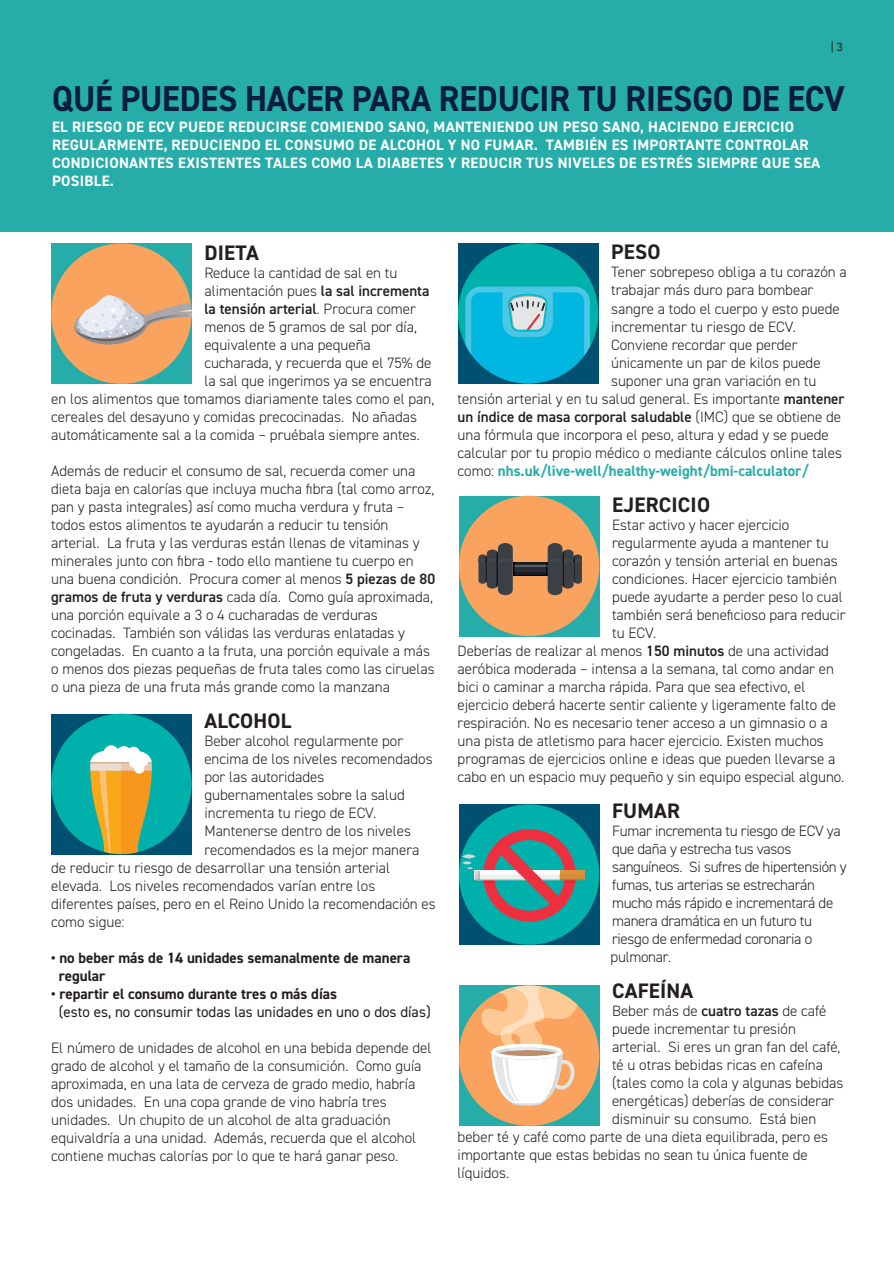
<style>
.page{position:relative;width:894px;height:1264px;background:#fff}
.page>*{position:absolute;margin:0;border:0;box-sizing:border-box;transform-origin:0 0}
.t1{font:700 36px "DIN2014";letter-spacing:-.005em;color:#091d3d;scale:.93 1}
.t2{font:700 21px "DIN2014";letter-spacing:.01em;color:#231f20}
.t3{font:300 15px/18px "DIN2014";color:#231f20}
.t4{font:700 15px/18px "DIN2014";letter-spacing:.02em;color:#fff}
.t5{font:300 15px/18px "DIN2014";letter-spacing:-.02em;color:#231f20}
.t6{font:700 15px/18px "DIN2014";color:#231f20}
.t7{font:600 15px "DIN2014";color:#231f20}
.t8{font:700 15px "DIN2014";color:#26ada9}
.t9{font:15px "DIN2014";color:#231f20}
.t10{font:12px "DIN2014";color:#231f20}
.s1{font-weight:600}
.s2{font-weight:300}
.s3{font-weight:300;color:#231f20}
</style>
<div class="page">
<div style="left:0;top:0;width:893px;height:231px;background:#26ada9"></div>
<svg style="left:51px;top:713px;width:140px;height:140px;background:#429d87"></svg>
<div style="left:129px;top:757px;width:10px;height:10px;background:#fff;border-radius:50%"></div>
<div style="left:138px;top:756px;width:10px;height:10px;background:#fff;border-radius:50%"></div>
<div style="left:134px;top:763px;width:10px;height:10px;background:#fff;border-radius:50%"></div>
<svg style="left:458px;top:804px;width:141px;height:140px;background:#36888e"></svg>
<svg style="left:458px;top:495px;width:141px;height:141px;background:#ad956b"></svg>
<svg style="left:51px;top:243px;width:140px;height:141px;background:#c3aa80"></svg>
<svg style="left:458px;top:985px;width:141px;height:140px;background:#ccbb96"></svg>
<svg style="left:457px;top:243px;width:141px;height:140px;background:#15a3bc"></svg>
<p class="t10" style="left:830px;top:43px;width:14px">|3</p>
<h1 class="t1" style="left:52px;top:86px;width:853px">QUÉ PUEDES HACER PARA REDUCIR TU RIESGO DE ECV</h1>
<p class="t4" style="left:52px;top:120px;width:769px">EL RIESGO DE ECV PUEDE REDUCIRSE COMIENDO SANO, MANTENIENDO UN PESO SANO, HACIENDO EJERCICIO REGULARMENTE, REDUCIENDO EL CONSUMO DE ALCOHOL Y NO FUMAR. TAMBIÉN ES IMPORTANTE CONTROLAR CONDICIONANTES EXISTENTES TALES COMO LA DIABETES Y REDUCIR TUS NIVELES DE ESTRÉS SIEMPRE QUE SEA POSIBLE.</p>
<h2 class="t2" style="left:204px;top:245px;width:56px">DIETA</h2>
<p class="t3" style="left:204px;top:265px;width:194px">Reduce la cantidad de sal en tu</p>
<p class="t3" style="left:204px;top:283px;width:226px">alimentación pues <span class="s1">la sal incrementa</span></p>
<p class="t7" style="left:204px;top:304px;width:213px">la tensión arterial<span class="s2">. Procura comer</span></p>
<p class="t3" style="left:204px;top:319px;width:214px">menos de 5 gramos de sal por día,</p>
<p class="t3" style="left:204px;top:337px;width:168px">equivalente a una pequeña</p>
<p class="t3" style="left:204px;top:355px;width:228px">cucharada, y recuerda que el 75% de</p>
<p class="t3" style="left:204px;top:373px;width:229px">la sal que ingerimos ya se encuentra</p>
<p class="t3" style="left:51px;top:391px;width:384px">en los alimentos que tomamos diariamente tales como el pan,</p>
<p class="t3" style="left:51px;top:409px;width:367px">cereales del desayuno y comidas precocinadas. No añadas</p>
<p class="t3" style="left:51px;top:427px;width:370px">automáticamente sal a la comida – pruébala siempre antes.</p>
<p class="t3" style="left:51px;top:463px;width:385px">Además de reducir el consumo de sal, recuerda comer una dieta baja en calorías que incluya mucha fibra (tal como arroz, pan y pasta integrales) así como mucha verdura y fruta – todos estos alimentos te ayudarán a reducir tu tensión arterial. La fruta y las verduras están llenas de vitaminas y minerales junto con fibra - todo ello mantiene tu cuerpo en una buena condición. Procura comer al menos <span class="s1">5 piezas de 80 gramos de fruta y verduras</span> cada día. Como guía aproximada, una porción equivale a 3 o 4 cucharadas de verduras cocinadas. También son válidas las verduras enlatadas y congeladas. En cuanto a la fruta, una porción equivale a más o menos dos piezas pequeñas de fruta tales como las ciruelas o una pieza de una fruta más grande como la manzana</p>
<h2 class="t2" style="left:204px;top:713px;width:88px">ALCOHOL</h2>
<p class="t3" style="left:204px;top:733px;width:200px">Beber alcohol regularmente por</p>
<p class="t3" style="left:204px;top:751px;width:229px">encima de los niveles recomendados</p>
<p class="t3" style="left:204px;top:769px;width:121px">por las autoridades</p>
<p class="t3" style="left:204px;top:787px;width:202px">gubernamentales sobre la salud</p>
<p class="t3" style="left:204px;top:805px;width:173px">incrementa tu riego de ECV.</p>
<p class="t3" style="left:204px;top:823px;width:208px">Mantenerse dentro de los niveles</p>
<p class="t3" style="left:204px;top:841px;width:216px">recomendados es la mejor manera</p>
<p class="t3" style="left:51px;top:859px;width:340px">de reducir tu riesgo de desarrollar una tensión arterial</p>
<p class="t3" style="left:51px;top:877px;width:325px">elevada. Los niveles recomendados varían entre los</p>
<p class="t3" style="left:51px;top:895px;width:386px">diferentes países, pero en el Reino Unido la recomendación es</p>
<p class="t3" style="left:51px;top:913px;width:75px">como sigue:</p>
<p class="t6" style="left:59px;top:949px;width:353px;text-indent:-8px">• no beber más de 14 unidades semanalmente de manera regular</p>
<p class="t6" style="left:51px;top:985px;width:287px">• repartir el consumo durante tres o más días</p>
<p class="t9" style="left:59px;top:1006px;width:373px">(esto es, no consumir todas las unidades en uno o dos días)</p>
<p class="t3" style="left:51px;top:1039px;width:381px">El número de unidades de alcohol en una bebida depende del grado de alcohol y el tamaño de la consumición. Como guía aproximada, en una lata de cerveza de grado medio, habría dos unidades. En una copa grande de vino habría tres unidades. Un chupito de un alcohol de alta graduación equivaldría a una unidad. Además, recuerda que el alcohol contiene muchas calorías por lo que te hará ganar peso.</p>
<h2 class="t2" style="left:611px;top:245px;width:51px">PESO</h2>
<p class="t3" style="left:611px;top:265px;width:237px">Tener sobrepeso obliga a tu corazón a</p>
<p class="t3" style="left:611px;top:283px;width:204px">trabajar más duro para bombear</p>
<p class="t3" style="left:611px;top:301px;width:230px">sangre a todo el cuerpo y esto puede</p>
<p class="t3" style="left:611px;top:319px;width:186px">incrementar tu riesgo de ECV.</p>
<p class="t3" style="left:611px;top:337px;width:188px">Conviene recordar que perder</p>
<p class="t3" style="left:611px;top:355px;width:211px">únicamente un par de kilos puede</p>
<p class="t3" style="left:611px;top:373px;width:207px">suponer una gran variación en tu</p>
<p class="t3" style="left:457px;top:391px;width:388px">tensión arterial y en tu salud general. Es importante <span class="s1">mantener</span></p>
<p class="t7" style="left:457px;top:411px;width:385px">un índice de masa corporal saludable <span class="s2">(IMC) que se obtiene de</span></p>
<p class="t3" style="left:457px;top:427px;width:372px">una fórmula que incorpora el peso, altura y edad y se puede</p>
<p class="t3" style="left:457px;top:445px;width:386px">calcular por tu propio médico o mediante cálculos online tales</p>
<p class="t8" style="left:457px;top:465px;width:352px"><span class="s3">como:</span> nhs.uk/live-well/healthy-weight/bmi-calculator/</p>
<h2 class="t2" style="left:612px;top:497px;width:99px">EJERCICIO</h2>
<p class="t3" style="left:611px;top:517px;width:179px">Estar activo y hacer ejercicio</p>
<p class="t3" style="left:611px;top:535px;width:218px">regularmente ayuda a mantener tu</p>
<p class="t3" style="left:611px;top:553px;width:227px">corazón y tensión arterial en buenas</p>
<p class="t3" style="left:611px;top:571px;width:226px">condiciones. Hacer ejercicio también</p>
<p class="t3" style="left:611px;top:589px;width:232px">puede ayudarte a perder peso lo cual</p>
<p class="t3" style="left:611px;top:607px;width:235px">también será beneficioso para reducir</p>
<p class="t3" style="left:611px;top:625px;width:46px">tu ECV.</p>
<p class="t3" style="left:457px;top:643px;width:373px">Deberías de realizar al menos <span class="s1">150 minutos</span> de una actividad</p>
<p class="t3" style="left:457px;top:661px;width:378px">aeróbica moderada – intensa a la semana, tal como andar en</p>
<p class="t3" style="left:457px;top:679px;width:349px">bici o caminar a marcha rápida. Para que sea efectivo, el</p>
<p class="t3" style="left:457px;top:697px;width:380px">ejercicio deberá hacerte sentir caliente y ligeramente falto de</p>
<p class="t3" style="left:457px;top:715px;width:371px">respiración. No es necesario tener acceso a un gimnasio o a</p>
<p class="t3" style="left:457px;top:733px;width:367px">una pista de atletismo para hacer ejercicio. Existen muchos</p>
<p class="t3" style="left:457px;top:751px;width:379px">programas de ejercicios online e ideas que pueden llevarse a</p>
<p class="t3" style="left:457px;top:769px;width:388px">cabo en un espacio muy pequeño y sin equipo especial alguno.</p>
<h2 class="t2" style="left:612px;top:803px;width:69px">FUMAR</h2>
<p class="t5" style="left:610px;top:823px;width:237px">Fumar incrementa tu riesgo de ECV ya que daña y estrecha tus vasos sanguíneos. Si sufres de hipertensión y fumas, tus arterias se estrecharán mucho más rápido e incrementará de manera dramática en un futuro tu riesgo de enfermedad coronaria o pulmonar.</p>
<h2 class="t2" style="left:612px;top:983px;width:83px">CAFEÍNA</h2>
<p class="t3" style="left:611px;top:1003px;width:216px">Beber más de <span class="s1">cuatro tazas</span> de café</p>
<p class="t3" style="left:611px;top:1021px;width:185px">puede incrementar tu presión</p>
<p class="t3" style="left:611px;top:1039px;width:230px">arterial. Si eres un gran fan del café,</p>
<p class="t3" style="left:611px;top:1057px;width:212px">té u otras bebidas ricas en cafeína</p>
<p class="t3" style="left:611px;top:1075px;width:233px">(tales como la cola y algunas bebidas</p>
<p class="t3" style="left:611px;top:1093px;width:223px">energéticas) deberías de considerar</p>
<p class="t3" style="left:611px;top:1111px;width:206px">disminuir su consumo. Está bien</p>
<p class="t3" style="left:457px;top:1129px;width:372px">beber té y café como parte de una dieta equilibrada, pero es</p>
<p class="t3" style="left:457px;top:1147px;width:351px">importante que estas bebidas no sean tu única fuente de</p>
<p class="t3" style="left:457px;top:1165px;width:53px">líquidos.</p>
</div>
